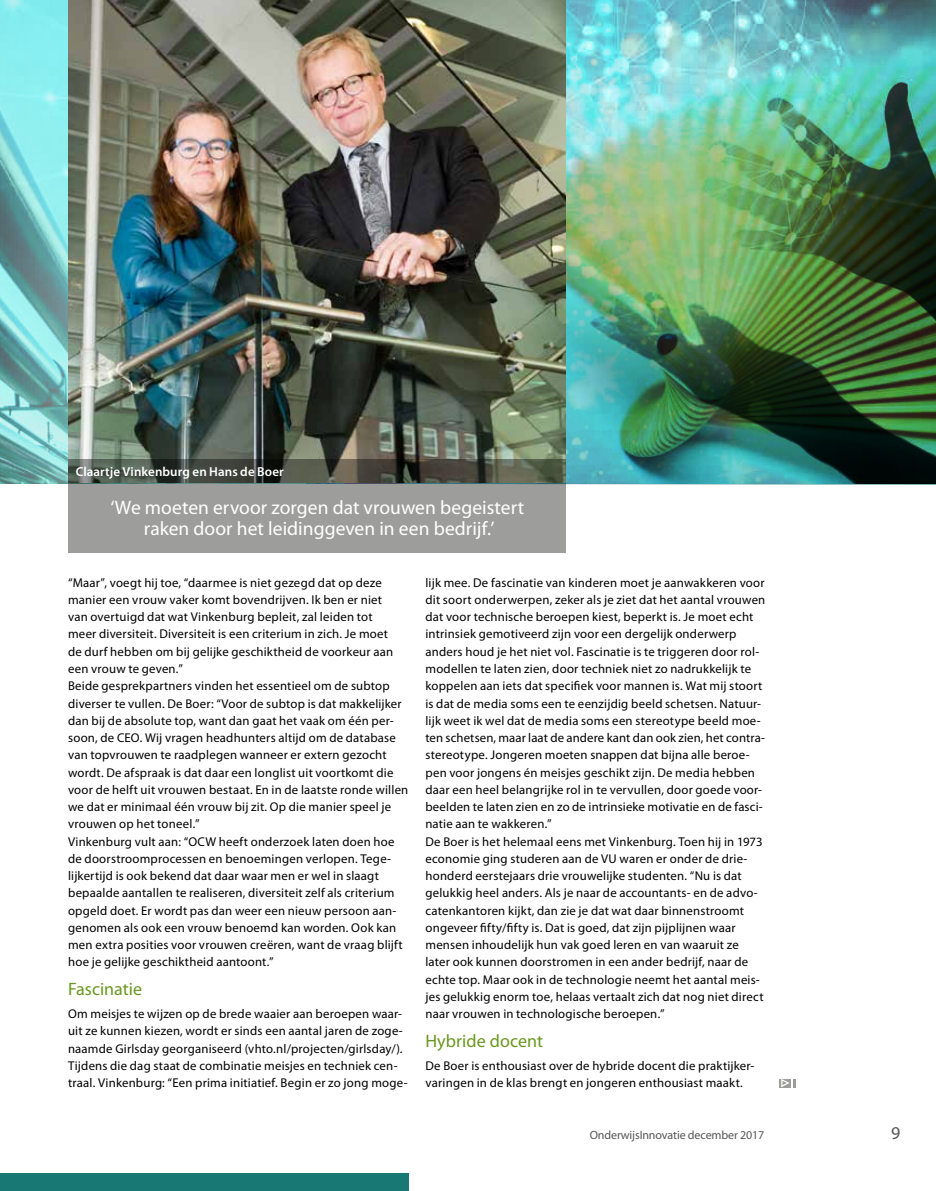
<style>
.page{position:relative;width:936px;height:1191px;background:#fff}
.page>*{position:absolute;margin:0;border:0;box-sizing:border-box;transform-origin:0 0}
.t1{font:19.5px/21px "Myriad Pro";letter-spacing:.005em;color:#fff;text-align:center}
.t2{font:18px "Myriad Pro";letter-spacing:.005em;color:#6a971f}
.t3{font:18px "Myriad Pro";color:#575756}
.t4{font:600 13.05px "Myriad Pro";letter-spacing:.01em;color:#fff}
.t5{font:12.75px/17.2px "Myriad Pro";letter-spacing:.02em;color:#000}
.t6{font:12px "Myriad Pro";letter-spacing:-.01em;color:#575756}
</style>
<div class="page">
<div style="left:0;top:1173px;width:408px;height:18px;background:#187873"></div>
<img style="left:0;top:0;width:68px;height:484px">
<img style="left:566px;top:0;width:369px;height:485px">
<div style="left:778px;top:1079px;width:18px;height:8px;background:#9d9d9c"></div>
<svg style="left:778px;top:1079px;width:15px;height:8px"></svg>
<svg style="left:781px;top:1079px;width:11px;height:8px"></svg>
<img style="left:68px;top:0;width:498px;height:459px">
<svg style="left:68px;top:459px;width:498px;height:93px;background:#868784"></svg>
<p class="t4" style="left:76px;top:464px;width:210px">Claartje Vinkenburg en Hans de Boer</p>
<h1 class="t1" style="left:110px;top:497px;width:415px">‘We moeten ervoor zorgen dat vrouwen begeistert raken door het leidinggeven in een bedrijf.’</h1>
<p class="t5" style="left:68px;top:574px;width:342px">“Maar”, voegt hij toe, “daarmee is niet gezegd dat op deze manier een vrouw vaker komt bovendrijven. Ik ben er niet<br>van overtuigd dat wat Vinkenburg bepleit, zal leiden tot<br>meer diversiteit. Diversiteit is een criterium in zich. Je moet<br>de durf hebben om bij gelijke geschiktheid de voorkeur aan een vrouw te geven.”<br>Beide gesprekpartners vinden het essentieel om de subtop diverser te vullen. De Boer: “Voor de subtop is dat makkelijker dan bij de absolute top, want dan gaat het vaak om één per&shy;soon, de CEO. Wij vragen headhunters altijd om de database van topvrouwen te raadplegen wanneer er extern gezocht wordt. De afspraak is dat daar een longlist uit voortkomt die voor de helft uit vrouwen bestaat. En in de laatste ronde willen we dat er minimaal één vrouw bij zit. Op die manier speel je vrouwen op het toneel.”<br>Vinkenburg vult aan: “OCW heeft onderzoek laten doen hoe de doorstroomprocessen en benoemingen verlopen. Tege&shy;lijkertijd is ook bekend dat daar waar men er wel in slaagt bepaalde aantallen te realiseren, diversiteit zelf als criterium opgeld doet. Er wordt pas dan weer een nieuw persoon aan&shy;genomen als ook een vrouw benoemd kan worden. Ook kan men extra posities voor vrouwen creëren, want de vraag blijft hoe je gelijke geschiktheid aantoont.”</p>
<h2 class="t2" style="left:68px;top:979px;width:75px">Fascinatie</h2>
<p class="t5" style="left:68px;top:1005px;width:341px">Om meisjes te wijzen op de brede waaier aan beroepen waar&shy;uit ze kunnen kiezen, wordt er sinds een aantal jaren de zoge&shy;naamde Girlsday georganiseerd (vhto.nl/projecten/girlsday/).<br>Tijdens die dag staat de combinatie meisjes en techniek cen&shy;traal. Vinkenburg: “Een prima initiatief. Begin er zo jong moge-</p>
<p class="t5" style="left:425px;top:574px;width:341px">lijk mee. De fascinatie van kinderen moet je aanwakkeren voor dit soort onderwerpen, zeker als je ziet dat het aantal vrouwen dat voor technische beroepen kiest, beperkt is. Je moet echt intrinsiek gemotiveerd zijn voor een dergelijk onderwerp anders houd je het niet vol. Fascinatie is te triggeren door rol&shy;modellen te laten zien, door techniek niet zo nadrukkelijk te koppelen aan iets dat specifiek voor mannen is. Wat mij stoort is dat de media soms een te eenzijdig beeld schetsen. Natuur&shy;lijk weet ik wel dat de media soms een stereotype beeld moe&shy;ten schetsen, maar laat de andere kant dan ook zien, het contra&shy;stereotype. Jongeren moeten snappen dat bijna alle beroe&shy;pen voor jongens én meisjes geschikt zijn. De media hebben daar een heel belangrijke rol in te vervullen, door goede voor&shy;beelden te laten zien en zo de intrinsieke motivatie en de fasci&shy;natie aan te wakkeren.”<br>De Boer is het helemaal eens met Vinkenburg. Toen hij in 1973 economie ging studeren aan de VU waren er onder de drie&shy;honderd eerstejaars drie vrouwelijke studenten. “Nu is dat gelukkig heel anders. Als je naar de accountants- en de advo&shy;catenkantoren kijkt, dan zie je dat wat daar binnenstroomt ongeveer fifty/fifty is. Dat is goed, dat zijn pijplijnen waar mensen inhoudelijk hun vak goed leren en van waaruit ze later ook kunnen doorstromen in een ander bedrijf, naar de echte top. Maar ook in de technologie neemt het aantal meis&shy;jes gelukkig enorm toe, helaas vertaalt zich dat nog niet direct naar vrouwen in technologische beroepen.”</p>
<h2 class="t2" style="left:425px;top:1030px;width:119px">Hybride docent</h2>
<p class="t5" style="left:425px;top:1057px;width:330px">De Boer is enthousiast over de hybride docent die praktijker&shy;varingen in de klas brengt en jongeren enthousiast maakt.</p>
<p class="t6" style="left:589px;top:1128px;width:176px">OnderwijsInnovatie december 2017</p>
<h2 class="t3" style="left:891px;top:1123px;width:11px">9</h2>
</div>
